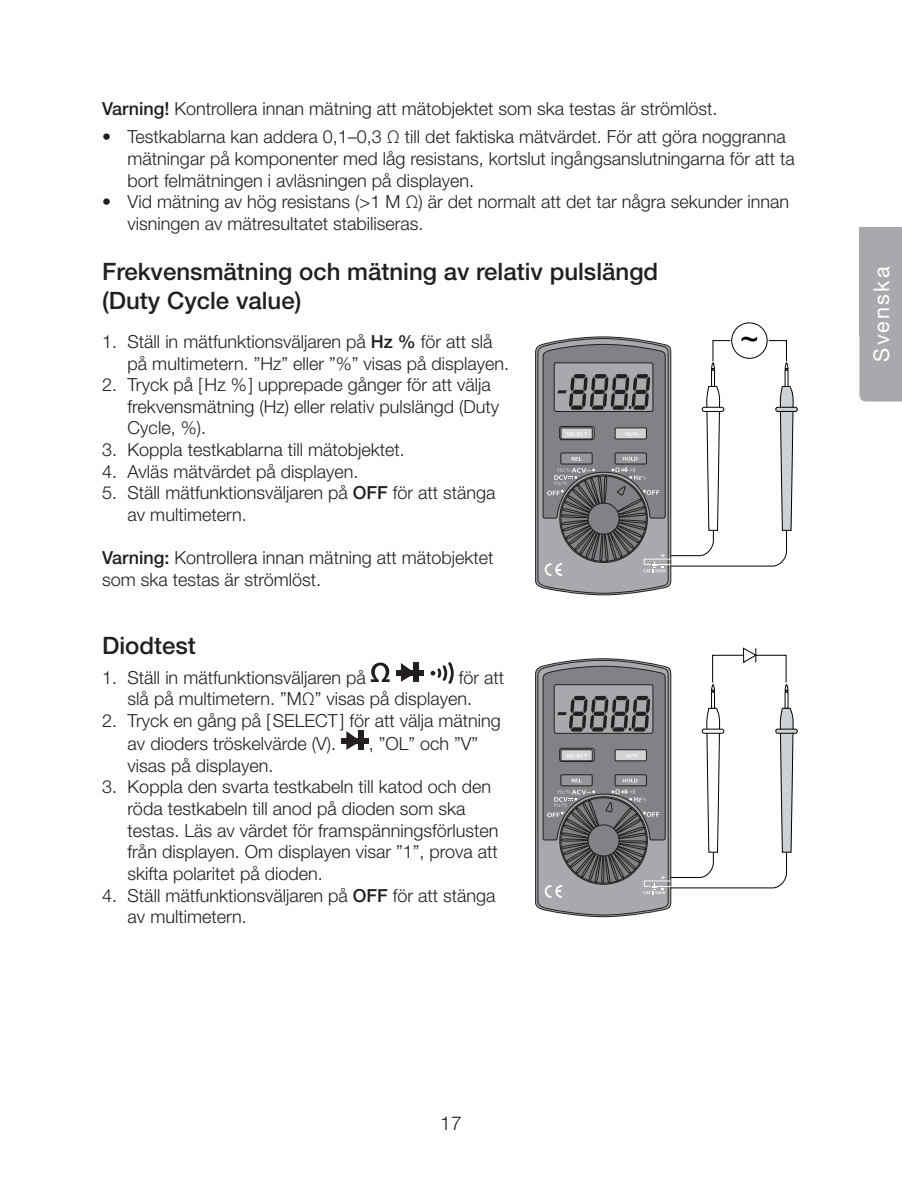
<style>
.page{position:relative;width:902px;height:1191px;background:#fff}
.page>*{position:absolute;margin:0;border:0;box-sizing:border-box;transform-origin:0 0}
.t1{font:500 24px/28.8px "Helvetica Neue LT Std";color:#231f20}
.t2{font:21.6px "Helvetica Neue LT Std";letter-spacing:.1em;color:#fff}
.t3{font:300 19.2px "Helvetica Neue LT Std";color:#231f20}
.t4{font:300 18px/21.6px "Helvetica Neue LT Std";color:#231f20}
.s1{font-weight:500}
</style>
<div class="page">
<div style="left:859px;top:336px;width:42px;height:65px;background:#a8a9ad"></div>
<div style="left:859px;top:227px;width:42px;height:109px;background:#a8a9ad"></div>
<hr style="left:775px;top:407px;width:22px;height:4px;background:#cfd2d5;border-radius:2px">
<div style="left:775px;top:407px;width:22px;height:5px;border:1px solid #000;border-radius:2px"></div>
<div style="left:731px;top:322px;width:36px;height:37px;border:1px solid #000;border-radius:50%"></div>
<svg style="left:535px;top:336px;width:258px;height:259px"></svg>
<hr style="left:775px;top:729px;width:22px;height:4px;background:#cfd2d5;border-radius:2px">
<div style="left:775px;top:728px;width:22px;height:5px;border:1px solid #000;border-radius:2px"></div>
<svg style="left:535px;top:647px;width:258px;height:270px"></svg>
<svg style="left:371px;top:662px;width:18px;height:20px"></svg>
<div style="left:395px;top:670px;width:28px;height:6px;background:#231f20"></div>
<div style="left:412px;top:662px;width:6px;height:20px;background:#231f20"></div>
<svg style="left:401px;top:663px;width:12px;height:19px"></svg>
<svg style="left:430px;top:662px;width:23px;height:22px"></svg>
<div style="left:341px;top:738px;width:28px;height:6px;background:#231f20"></div>
<div style="left:358px;top:730px;width:6px;height:20px;background:#231f20"></div>
<svg style="left:346px;top:731px;width:10px;height:19px"></svg>
<p class="t4" style="left:102px;top:97px;width:617px"><span class="s1">Varning!</span> Kontrollera innan mätning att mätobjektet som ska testas är strömlöst.</p>
<p class="t4" style="left:128px;top:126px;width:668px;text-indent:-26px">• Testkablarna kan addera 0,1–0,3 Ω till det faktiska mätvärdet. För att göra noggranna mätningar på komponenter med låg resistans, kortslut ingångsanslutningarna för att ta bort felmätningen i avläsningen på displayen.</p>
<p class="t4" style="left:128px;top:191px;width:663px;text-indent:-26px">• Vid mätning av hög resistans (&gt;1 M Ω) är det normalt att det tar några sekunder innan visningen av mätresultatet stabiliseras.</p>
<h1 class="t1" style="left:102px;top:257px;width:557px">Frekvensmätning och mätning av relativ pulslängd (Duty Cycle value)</h1>
<p class="t4" style="left:128px;top:330px;width:383px;text-indent:-26px">1. Ställ in mätfunktionsväljaren på <span class="s1">Hz %</span> för att slå på multimetern. ”Hz” eller ”%” visas på displayen.</p>
<p class="t4" style="left:128px;top:374px;width:373px;text-indent:-26px">2. Tryck på [Hz %] upprepade gånger för att välja frekvensmätning (Hz) eller relativ pulslängd (Duty<br>Cycle, %).</p>
<p class="t4" style="left:102px;top:438px;width:304px">3. Koppla testkablarna till mätobjektet.</p>
<p class="t4" style="left:102px;top:460px;width:258px">4. Avläs mätvärdet på displayen.</p>
<p class="t4" style="left:128px;top:482px;width:369px;text-indent:-26px">5. Ställ mätfunktionsväljaren på <span class="s1">OFF</span> för att stänga av multimetern.</p>
<p class="t4" style="left:102px;top:546px;width:393px"><span class="s1">Varning:</span> Kontrollera innan mätning att mätobjektet som ska testas är strömlöst.</p>
<h1 class="t1" style="left:102px;top:631px;width:95px">Diodtest</h1>
<p class="t4" style="left:102px;top:666px;width:265px">1. Ställ in mätfunktionsväljaren på</p>
<p class="t4" style="left:128px;top:666px;width:378px;text-indent:331px">för att slå på multimetern. ”MΩ” visas på displayen.</p>
<p class="t4" style="left:128px;top:708px;width:374px;line-height:23.1px;text-indent:-26px">2. Tryck en gång på [SELECT] för att välja mätning av dioders tröskelvärde (V).</p>
<p class="t4" style="left:369px;top:732px;width:111px">, ”OL” och ”V”</p>
<p class="t4" style="left:128px;top:754px;width:147px">visas på displayen.</p>
<p class="t4" style="left:128px;top:776px;width:372px;text-indent:-26px">3. Koppla den svarta testkabeln till katod och den röda testkabeln till anod på dioden som ska testas. Läs av värdet för framspänningsförlusten från displayen. Om displayen visar ”1”, prova att skifta polaritet på dioden.</p>
<p class="t4" style="left:128px;top:884px;width:369px;text-indent:-26px">4. Ställ mätfunktionsväljaren på <span class="s1">OFF</span> för att stänga av multimetern.</p>
<p class="t3" style="left:440px;top:1111px;width:23px">17</p>
<p class="t2" style="left:868px;top:361px;width:96px;rotate:-90deg">Svenska</p>
</div>
